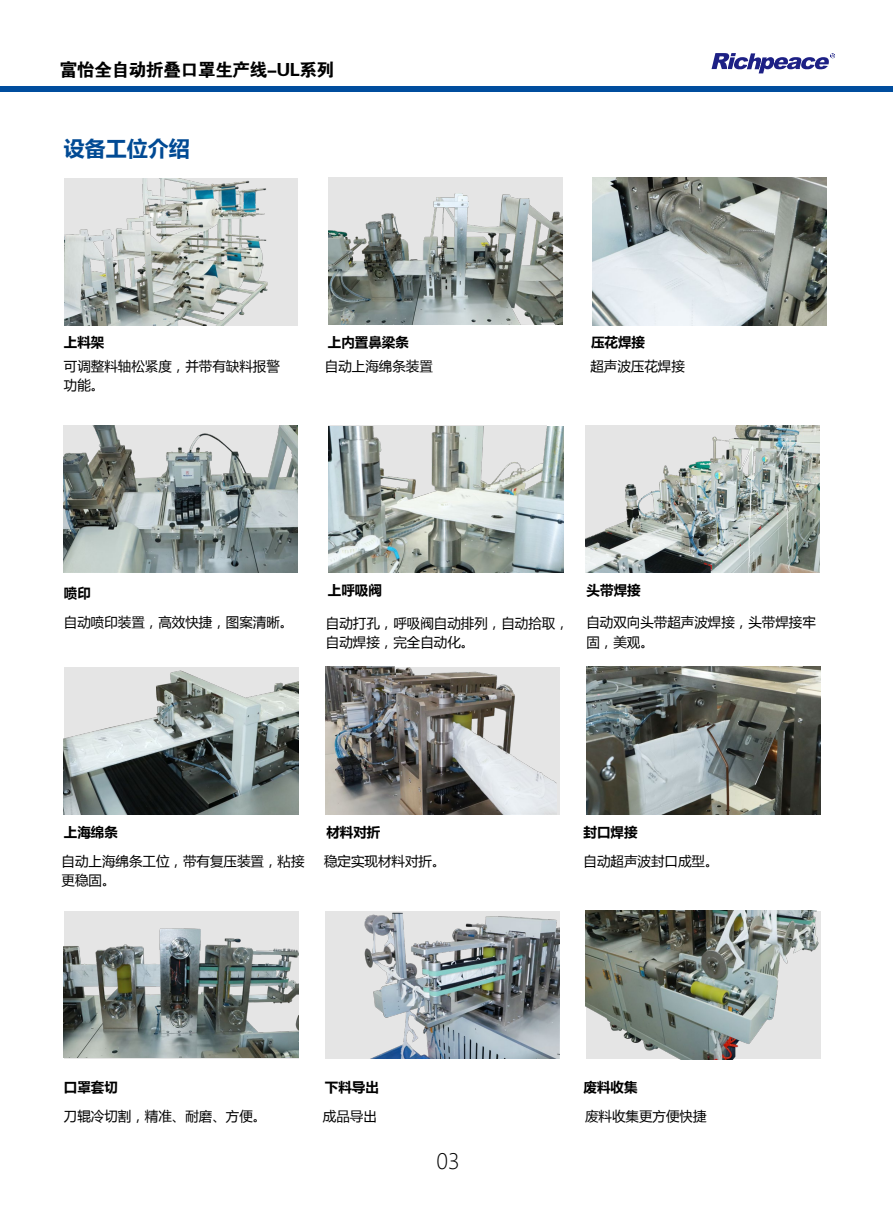
<style>
.page{position:relative;width:893px;height:1212px;background:#fff}
.page>*{position:absolute;margin:0;border:0;box-sizing:border-box;transform-origin:0 0}
.t1{font:700 21px "Microsoft Ya Hei";color:#014a94}
.t2{font:300 21px "Microsoft Ya Hei";color:#000}
.t3{font:18px "FZDHTK GBK1 0";letter-spacing:-.04em;color:#000}
.t4{font:13.5px/19.2px "Microsoft Ya Hei";color:#000}
.t5{font:700 13.5px "Microsoft Ya Hei";color:#000}
</style>
<div class="page">
<div style="left:0;top:87px;width:893px;height:5px;background:#004d9e"></div>
<svg style="left:711px;top:53px;width:124px;height:20px"></svg>
<div style="left:64px;top:179px;width:233px;height:147px;background:#e5e5e5"></div>
<img style="left:64px;top:179px;width:204px;height:147px">
<div style="left:329px;top:177px;width:234px;height:148px;background:#e5e5e5"></div>
<img style="left:329px;top:193px;width:234px;height:132px">
<img style="left:592px;top:178px;width:235px;height:147px">
<img style="left:63px;top:426px;width:235px;height:146px">
<img style="left:329px;top:426px;width:234px;height:147px">
<img style="left:585px;top:425px;width:235px;height:147px">
<img style="left:64px;top:667px;width:234px;height:147px">
<img style="left:586px;top:667px;width:235px;height:147px">
<svg style="left:585px;top:910px;width:229px;height:1px"></svg>
<img style="left:585px;top:911px;width:236px;height:148px">
<img style="left:325px;top:667px;width:232px;height:147px">
<div style="left:325px;top:911px;width:234px;height:147px;background:#e5e5e5"></div>
<img style="left:364px;top:912px;width:195px;height:146px">
<div style="left:64px;top:911px;width:234px;height:147px;background:#e5e5e5"></div>
<img style="left:63px;top:925px;width:236px;height:132px">
<h2 class="t3" style="left:59px;top:60px;width:276px">富怡全自动折叠口罩生产线-UL系列</h2>
<h1 class="t1" style="left:64px;top:134px;width:127px">设备工位介绍</h1>
<p class="t5" style="left:64px;top:333px;width:42px">上料架</p>
<p class="t5" style="left:328px;top:333px;width:83px">上内置鼻梁条</p>
<p class="t5" style="left:591px;top:333px;width:55px">压花焊接</p>
<p class="t4" style="left:64px;top:356px;width:217px">可调整料轴松紧度，并带有缺料报警功能。</p>
<p class="t4" style="left:325px;top:356px;width:109px">自动上海绵条装置</p>
<p class="t4" style="left:590px;top:356px;width:96px">超声波压花焊接</p>
<p class="t5" style="left:64px;top:584px;width:28px">喷印</p>
<p class="t4" style="left:64px;top:613px;width:231px">自动喷印装置，高效快捷，图案清晰。</p>
<p class="t5" style="left:328px;top:580px;width:55px">上呼吸阀</p>
<p class="t5" style="left:587px;top:580px;width:55px">头带焊接</p>
<p class="t4" style="left:586px;top:613px;width:231px">自动双向头带超声波焊接，头带焊接牢固，美观。</p>
<p class="t4" style="left:326px;top:613px;width:244px">自动打孔，呼吸阀自动排列，自动拾取，自动焊接，完全自动化。</p>
<p class="t5" style="left:64px;top:822px;width:55px">上海绵条</p>
<p class="t5" style="left:326px;top:822px;width:55px">材料对折</p>
<p class="t5" style="left:584px;top:822px;width:55px">封口焊接</p>
<p class="t4" style="left:62px;top:851px;width:244px">自动上海绵条工位，带有复压装置，粘接更稳固。</p>
<p class="t4" style="left:324px;top:851px;width:123px">稳定实现材料对折。</p>
<p class="t4" style="left:584px;top:851px;width:136px">自动超声波封口成型。</p>
<p class="t5" style="left:64px;top:1077px;width:55px">口罩套切</p>
<p class="t5" style="left:325px;top:1077px;width:55px">下料导出</p>
<p class="t5" style="left:584px;top:1077px;width:55px">废料收集</p>
<p class="t4" style="left:64px;top:1106px;width:204px">刀辊冷切割，精准、耐磨、方便。</p>
<p class="t4" style="left:323px;top:1106px;width:55px">成品导出</p>
<p class="t4" style="left:585px;top:1106px;width:123px">废料收集更方便快捷</p>
<h1 class="t2" style="left:437px;top:1147px;width:25px">03</h1>
</div>
